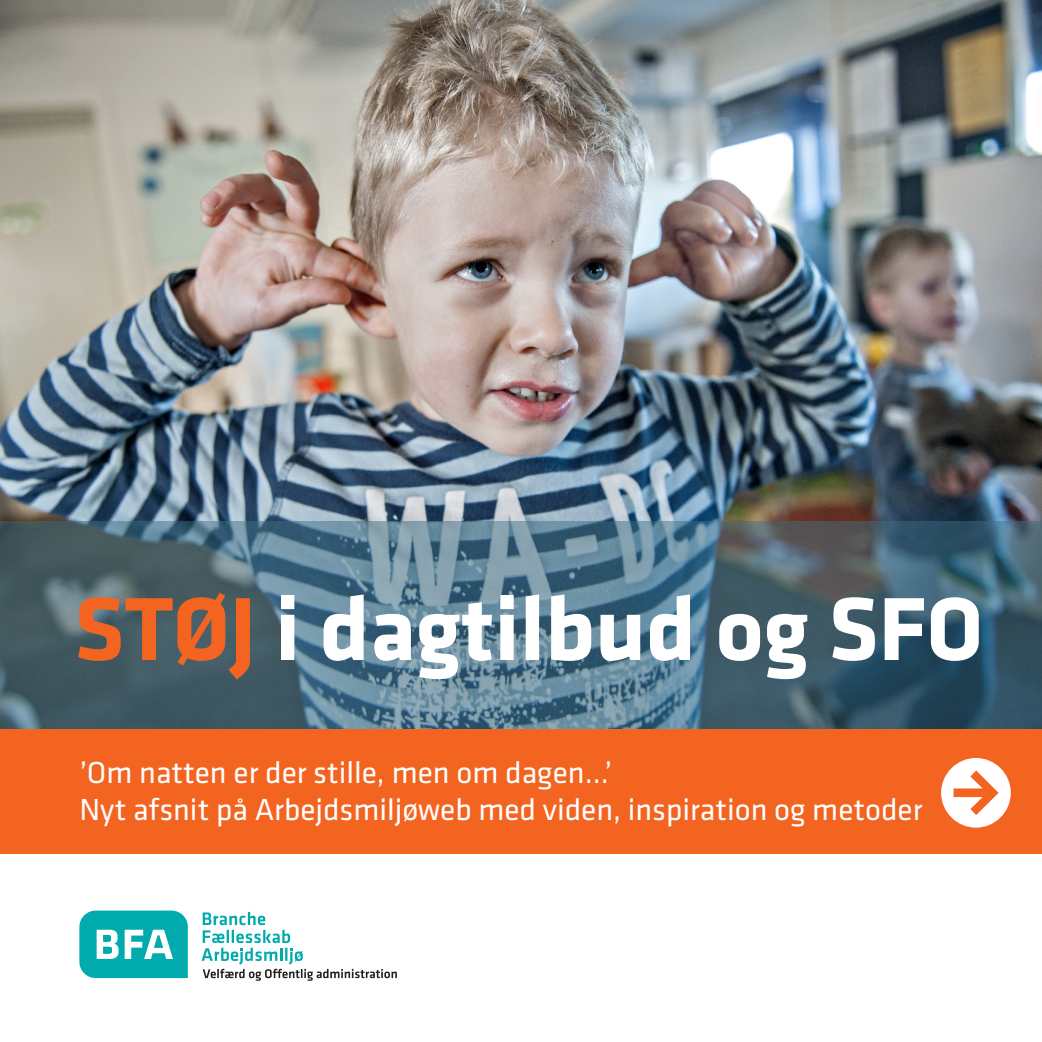
<style>
.page{position:relative;width:1042px;height:1042px;background:#fff}
.page>*{position:absolute;margin:0;border:0;box-sizing:border-box;transform-origin:0 0}
.t1{font:500 101.5px "Klavika";color:#fff}
.t2{font:700 92.75px "Klavika";color:#fff}
.t3{font:31.5px "Klavika";color:#fff}
.s1{color:#f36421}
</style>
<div class="page">
<img style="left:0;top:0;width:1042px;height:521px">
<svg style="left:0;top:521px;width:1042px;height:208px;background:#4c6b7b"></svg>
<div style="left:0;top:729px;width:1042px;height:124px;background:#f36421"></div>
<svg style="left:79px;top:910px;width:109px;height:68px"></svg>
<svg style="left:202px;top:912px;width:195px;height:69px"></svg>
<p class="t2" style="left:74px;top:562px;width:911px"><span class="s1">STØJ</span> i dagtilbud og SFO</p>
<p class="t3" style="left:79px;top:752px;width:534px">’Om natten er der stille, men om dagen...’</p>
<p class="t3" style="left:79px;top:788px;width:844px">Nyt afsnit på Arbejdsmiljøweb med viden, inspiration og metoder</p>
<p class="t1" style="left:936px;top:724px;width:81px">•</p>
</div>
